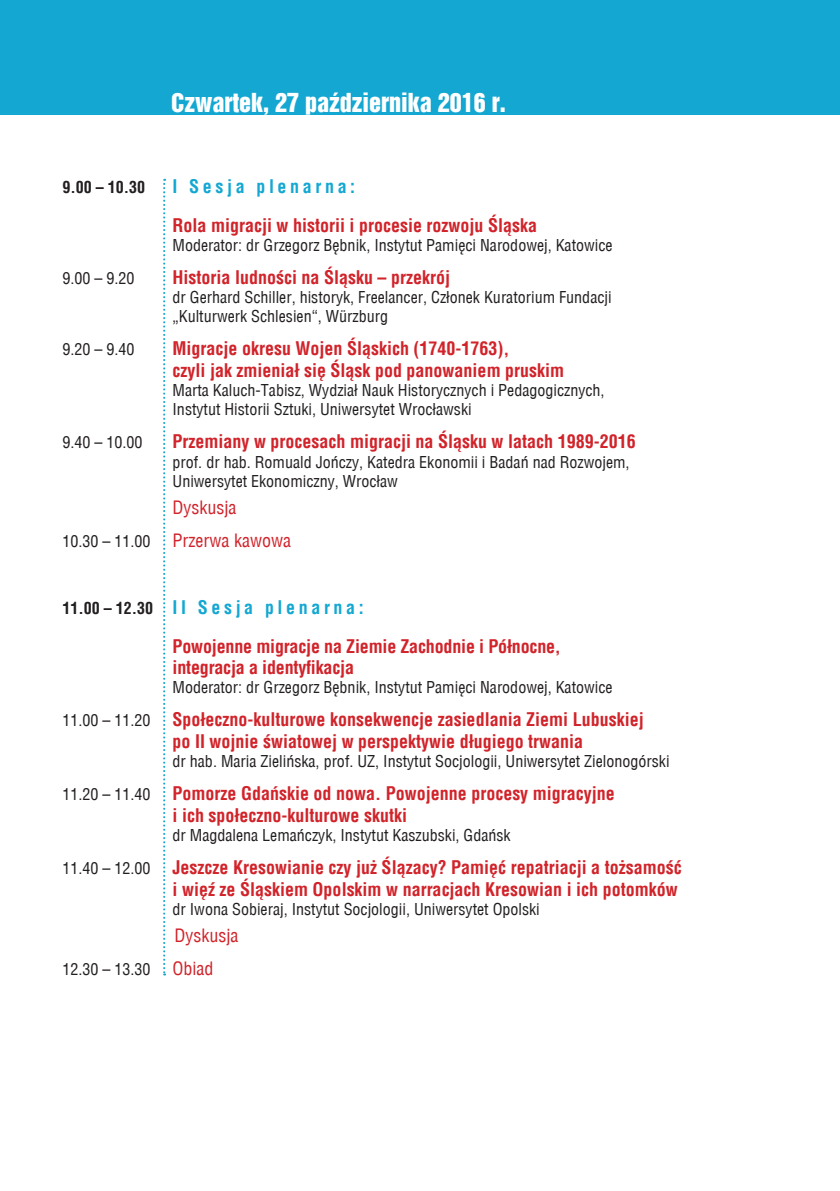
<style>
.page{position:relative;width:840px;height:1191px;background:#fff}
.page>*{position:absolute;margin:0;border:0;box-sizing:border-box;transform-origin:0 0}
.t1{font:24px "Switzerland Inserat";color:#fff}
.t2{font:700 18px/21.6px "Switzerland Condensed";color:#d1232a}
.t3{font:18px/33px "Switzerland Condensed";color:#d1232a}
.t4{font:700 18px "Switzerland Condensed";color:#13a7d2}
.t5{font:16px/19.2px "Switzerland Condensed";color:#231f20}
.t6{font:700 16px "Switzerland Condensed";color:#231f20}
.s1{font-size:16px;color:#231f20}
.s2{color:#13a7d2}
.s3{font-weight:400;font-size:16px;color:#231f20}
.s4{font-size:18px;color:#d1232a}
</style>
<div class="page">
<hr style="left:839px;top:0;width:1px;height:1191px;background:#f6e4dd">
<svg style="left:163px;top:179px;width:2px;height:796px"></svg>
<hr style="left:839px;top:0;width:1px;height:115px;background:#d1232a">
<div style="left:0;top:0;width:839px;height:115px;background:#13a7d2"></div>
<h1 class="t1" style="left:171px;top:87px;width:336px">Czwartek, 27 października 2016 r.</h1>
<p class="t6" style="left:62px;top:178px;width:84px">9.00 – 10.30</p>
<p class="t4" style="left:172px;top:176px;width:184px">IS esja plenarna:</p>
<p class="t2" style="left:172px;top:214px;width:366px">Rola migracji w historii i procesie rozwoju Śląska</p>
<p class="t5" style="left:172px;top:236px;width:441px">Moderator: dr Grzegorz Bębnik, Instytut Pamięci Narodowej, Katowice</p>
<p class="t5" style="left:62px;top:269px;width:73px">9.00 – 9.20</p>
<p class="t2" style="left:172px;top:267px;width:279px">Historia ludności na Śląsku – przekrój</p>
<p class="t5" style="left:172px;top:288px;width:440px">dr Gerhard Schiller, historyk, Freelancer, Członek Kuratorium Fundacji „Kulturwerk Schlesien“, Würzburg</p>
<p class="t5" style="left:62px;top:340px;width:73px">9.20 – 9.40</p>
<p class="t2" style="left:172px;top:338px;width:393px">Migracje okresu Wojen Śląskich (1740-1763),<br>czyli jak zmieniał się Śląsk pod panowaniem pruskim</p>
<p class="t5" style="left:172px;top:381px;width:433px">Marta Kaluch-Tabisz, Wydział Nauk Historycznych i Pedagogicznych,<br>Instytut Historii Sztuki, Uniwersytet Wrocławski</p>
<p class="t5" style="left:62px;top:433px;width:81px">9.40 – 10.00</p>
<p class="t2" style="left:172px;top:431px;width:464px">Przemiany w procesach migracji na Śląsku w latach 1989-2016</p>
<p class="t5" style="left:172px;top:452px;width:458px">prof. dr hab. Romuald Jończy, Katedra Ekonomii i Badań nad Rozwojem,<br>Uniwersytet Ekonomiczny, Wrocław</p>
<p class="t3" style="left:62px;top:491px;width:230px;text-indent:110px">Dyskusja<br><span class="s1">10.30 – 11.00</span> Przerwa kawowa</p>
<p class="t2" style="left:172px;top:588px;width:389px;line-height:38.6px;text-indent:-110px"><span class="s1">11.00 – 12.30</span> <span class="s2">II Sesja plenarna:<br></span>Powojenne migracje na Ziemie Zachodnie i Północne,</p>
<p class="t2" style="left:172px;top:657px;width:183px">integracja a identyfikacja</p>
<p class="t5" style="left:172px;top:678px;width:441px">Moderator: dr Grzegorz Bębnik, Instytut Pamięci Narodowej, Katowice</p>
<p class="t2" style="left:172px;top:709px;width:472px;text-indent:-110px"><span class="s3">11.00 – 11.20</span> Społeczno-kulturowe konsekwencje zasiedlania Ziemi Lubuskiej po II wojnie światowej w perspektywie długiego trwania</p>
<p class="t5" style="left:172px;top:752px;width:498px">dr hab. Maria Zielińska, prof. UZ, Instytut Socjologii, Uniwersytet Zielonogórski</p>
<p class="t2" style="left:172px;top:782px;width:443px;text-indent:-110px"><span class="s3">11.20 – 11.40</span> Pomorze Gdańskie od nowa. Powojenne procesy migracyjne i ich społeczno-kulturowe skutki</p>
<p class="t5" style="left:172px;top:825px;width:339px">dr Magdalena Lemańczyk, Instytut Kaszubski, Gdańsk</p>
<p class="t2" style="left:62px;top:856px;width:620px;text-align:right"><span class="s3">11.40 – 12.00</span> Jeszcze Kresowianie czy już Ślązacy? Pamięć repatriacji a tożsamość i więź ze Śląskiem Opolskim w narracjach Kresowian i ich potomków</p>
<p class="t5" style="left:172px;top:899px;width:368px">dr Iwona Sobieraj, Instytut Socjologii, Uniwersytet Opolski</p>
<p class="t3" style="left:174px;top:919px;width:65px">Dyskusja</p>
<p class="t5" style="left:62px;top:959px;width:152px">12.30 – 13.30 <span class="s4">Obiad</span></p>
</div>
